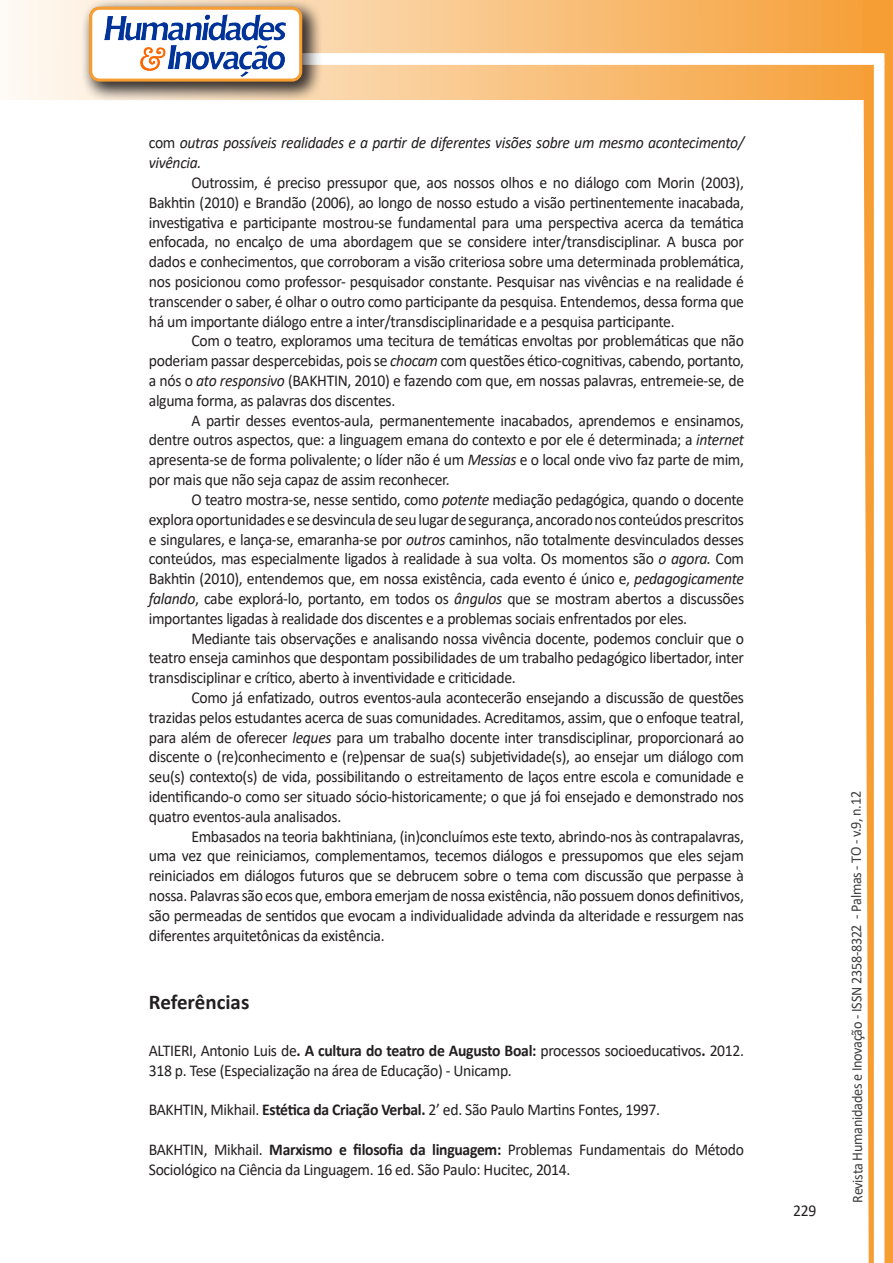
<style>
.page{position:relative;width:893px;height:1263px;background:#fff}
.page>*{position:absolute;margin:0;border:0;box-sizing:border-box;transform-origin:0 0}
.Titulo_2{font:700 21px "Calibri";color:#231f20}
.texto{font:16.5px/19.8px "Calibri";letter-spacing:-.02em;color:#231f20;text-align:justify;scale:.95 1}
.texto-2{font:italic 16.5px/19.8px "Calibri";letter-spacing:-.02em;color:#231f20;scale:.95 1}
.t1{font:15px "Calibri";letter-spacing:-.025em;color:#3e3e3f;scale:.95 1}
.s1{font-style:normal}
.s2{font-style:italic}
.s3{font-weight:700}
</style>
<div class="page">
<svg style="left:5px;top:0;width:858px;height:100px;background:#f9c484"></svg>
<div style="left:302px;top:53px;width:582px;height:12px;background:#fff;border:2px solid #fff"></div>
<svg style="left:863px;top:0;width:30px;height:1263px"></svg>
<div style="left:81px;top:0;width:241px;height:102px;background:#231f20;opacity:.75"></div>
<div style="left:91px;top:8px;width:210px;height:72px;background:#fff;border-radius:9px"></div>
<img style="left:104px;top:14px;width:181px;height:62px">
<div style="left:89px;top:7px;width:213px;height:75px;border:3px solid #f69e34;border-radius:9px"></div>
<p class="texto-2" style="left:149px;top:132px;width:628px"><span class="s1">com</span> outras possíveis realidades e a partir de diferentes visões sobre um mesmo acontecimento/ vivência.</p>
<p class="texto" style="left:149px;top:172px;width:628px;text-indent:43px">Outrossim, é preciso pressupor que, aos nossos olhos e no diálogo com Morin (2003), Bakhtin (2010) e Brandão (2006), ao longo de nosso estudo a visão pertinentemente inacabada, investigativa e participante mostrou-se fundamental para uma perspectiva acerca da temática enfocada, no encalço de uma abordagem que se considere inter/transdisciplinar. A busca por dados e conhecimentos, que corroboram a visão criteriosa sobre uma determinada problemática, nos posicionou como professor- pesquisador constante. Pesquisar nas vivências e na realidade é transcender o saber, é olhar o outro como participante da pesquisa. Entendemos, dessa forma que há um importante diálogo entre a inter/transdisciplinaridade e a pesquisa participante.</p>
<p class="texto" style="left:149px;top:331px;width:628px;text-indent:43px">Com o teatro, exploramos uma tecitura de temáticas envoltas por problemáticas que não poderiam passar despercebidas, pois se <span class="s2">chocam</span> com questões ético-cognitivas, cabendo, portanto, a nós o <span class="s2">ato responsivo</span> (BAKHTIN, 2010) e fazendo com que, em nossas palavras, entremeie-se, de alguma forma, as palavras dos discentes.</p>
<p class="texto" style="left:149px;top:410px;width:628px;text-indent:43px">A partir desses eventos-aula, permanentemente inacabados, aprendemos e ensinamos, dentre outros aspectos, que: a linguagem emana do contexto e por ele é determinada; a <span class="s2">internet </span>apresenta-se de forma polivalente; o líder não é um <span class="s2">Messias</span> e o local onde vivo faz parte de mim, por mais que não seja capaz de assim reconhecer.</p>
<p class="texto" style="left:149px;top:489px;width:628px;text-indent:43px">O teatro mostra-se, nesse sentido, como <span class="s2">potente</span> mediação pedagógica, quando o docente explora oportunidades e se desvincula de seu lugar de segurança, ancorado nos conteúdos prescritos e singulares, e lança-se, emaranha-se por <span class="s2">outros</span> caminhos, não totalmente desvinculados desses conteúdos, mas especialmente ligados à realidade à sua volta. Os momentos são <span class="s2">o agora.</span> Com Bakhtin (2010), entendemos que, em nossa existência, cada evento é único e, <span class="s2">pedagogicamente falando</span>, cabe explorá-lo, portanto, em todos os <span class="s2">ângulos</span> que se mostram abertos a discussões importantes ligadas à realidade dos discentes e a problemas sociais enfrentados por eles.</p>
<p class="texto" style="left:149px;top:628px;width:628px;text-indent:43px">Mediante tais observações e analisando nossa vivência docente, podemos concluir que o teatro enseja caminhos que despontam possibilidades de um trabalho pedagógico libertador, inter transdisciplinar e crítico, aberto à inventividade e criticidade.</p>
<p class="texto" style="left:149px;top:687px;width:628px;text-indent:43px">Como já enfatizado, outros eventos-aula acontecerão ensejando a discussão de questões trazidas pelos estudantes acerca de suas comunidades. Acreditamos, assim, que o enfoque teatral, para além de oferecer <span class="s2">leques</span> para um trabalho docente inter transdisciplinar, proporcionará ao discente o (re)conhecimento e (re)pensar de sua(s) subjetividade(s), ao ensejar um diálogo com seu(s) contexto(s) de vida, possibilitando o estreitamento de laços entre escola e comunidade e identificando-o como ser situado sócio-historicamente; o que já foi ensejado e demonstrado nos quatro eventos-aula analisados.</p>
<p class="texto" style="left:149px;top:826px;width:628px;text-indent:43px">Embasados na teoria bakhtiniana, (in)concluímos este texto, abrindo-nos às contrapalavras, uma vez que reiniciamos, complementamos, tecemos diálogos e pressupomos que eles sejam reiniciados em diálogos futuros que se debrucem sobre o tema com discussão que perpasse à nossa. Palavras são ecos que, embora emerjam de nossa existência, não possuem donos definitivos, são permeadas de sentidos que evocam a individualidade advinda da alteridade e ressurgem nas diferentes arquitetônicas da existência.</p>
<p class="Titulo_2" style="left:149px;top:987px;width:102px">Referências</p>
<p class="texto" style="left:149px;top:1040px;width:628px">ALTIERI, Antonio Luis de<span class="s3">. A cultura do teatro de Augusto Boal:</span> processos socioeducativos<span class="s3">.</span> 2012.<br>318 p. Tese (Especialização na área de Educação) - Unicamp.</p>
<p class="texto" style="left:149px;top:1099px;width:540px">BAKHTIN, Mikhail. <span class="s3">Estética da Criação Verbal.</span> 2’ ed. São Paulo Martins Fontes, 1997.</p>
<p class="texto" style="left:149px;top:1139px;width:628px">BAKHTIN, Mikhail. <span class="s3">Marxismo e filosofia da linguagem:</span> Problemas Fundamentais do Método<br>Sociológico na Ciência da Linguagem. 16 ed. São Paulo: Hucitec, 2014.</p>
<p class="texto" style="left:793px;top:1200px;width:26px">229</p>
<p class="t1" style="left:846px;top:1203px;width:435px;rotate:-90deg">Revista Humanidades e Inovação - ISSN 2358-8322 - Palmas - TO - v.9, n.12</p>
</div>
